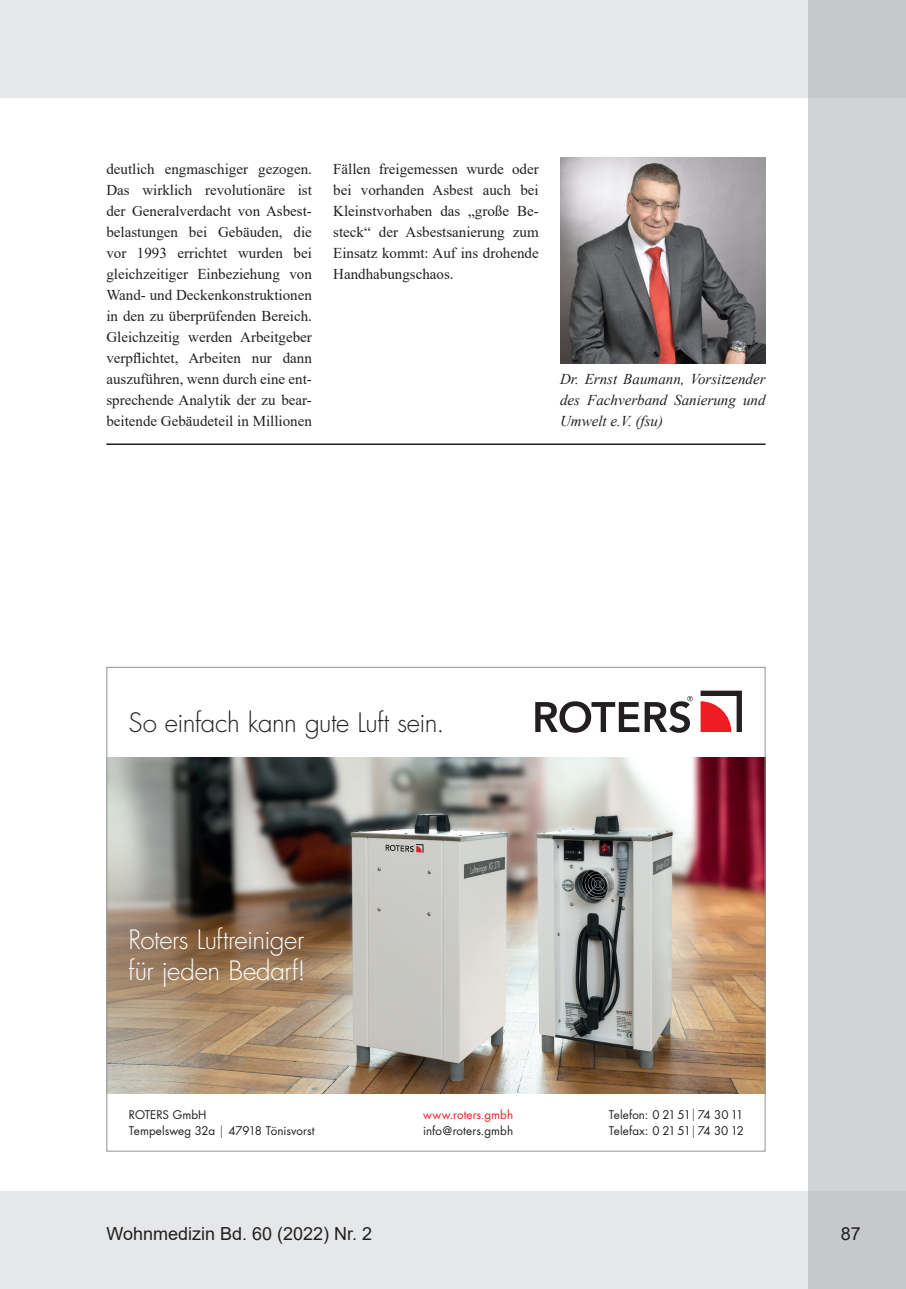
<style>
.page{position:relative;width:906px;height:1289px;background:#fff}
.page>*{position:absolute;margin:0;border:0;box-sizing:border-box;transform-origin:0 0}
.t1{font:300 25.95px/30.2px "Futura";letter-spacing:-.015em;color:#fff}
.t2{font:300 25.95px "Futura";letter-spacing:-.02em;color:#231f20}
.t3{font:18px "Arial";color:#231f20}
.Bildunterschrift{font:15px/21px "Times New Roman";color:#231f20;text-align:justify}
.Autor{font:italic 15px/21px "Times New Roman";color:#231f20;text-align:justify}
.t4{font:11.7px/16.4px "Futura";color:#231f20}
.s1{font-size:15.15px;color:#57585a}
.s2{color:#ee1d23}
</style>
<div class="page">
<div style="left:0;top:0;width:906px;height:98px;background:#e6e7e9"></div>
<div style="left:0;top:1191px;width:906px;height:97px;background:#e6e7e9"></div>
<div style="left:808px;top:98px;width:98px;height:1093px;background:#d1d2d4"></div>
<div style="left:808px;top:0;width:98px;height:98px;background:#c7c8ca"></div>
<div style="left:808px;top:1191px;width:98px;height:97px;background:#c7c8ca"></div>
<img style="left:560px;top:157px;width:205px;height:206px">
<hr style="left:106px;top:443px;width:659px;height:2px;background:#231f20">
<img style="left:108px;top:758px;width:655px;height:335px">
<svg style="left:535px;top:696px;width:157px;height:36px"></svg>
<svg style="left:700px;top:690px;width:42px;height:42px"></svg>
<p class="Bildunterschrift" style="left:106px;top:158px;width:207px">deutlich engmaschiger gezogen.<br>Das wirklich revolutionäre ist der Generalverdacht von Asbest&shy;belastungen bei Gebäuden, die vor 1993 errichtet wurden bei gleichzeitiger Einbeziehung von Wand- und Deckenkonstruktionen in den zu überprüfenden Bereich.<br>Gleichzeitig werden Arbeitgeber verpflichtet, Arbeiten nur dann auszuführen, wenn durch eine ent&shy;sprechende Analytik der zu bear&shy;beitende Gebäudeteil in Millionen</p>
<p class="Bildunterschrift" style="left:333px;top:158px;width:207px">Fällen freigemessen wurde oder bei vorhanden Asbest auch bei Kleinstvorhaben das „große Be&shy;steck“ der Asbestsanierung zum Einsatz kommt: Auf ins drohende Handhabungschaos.</p>
<p class="Autor" style="left:560px;top:368px;width:207px">Dr. Ernst Baumann, Vorsitzender des Fachverband Sanierung und Umwelt e.V. (fsu)</p>
<p class="t2" style="left:129px;top:706px;width:317px">So einfach kann gute Luft sein.</p>
<p class="t1" style="left:129px;top:925px;width:179px">Roters Luftreiniger für jeden Bedarf!</p>
<p class="t4" style="left:129px;top:1106px;width:187px">ROTERS GmbH<br>Tempelsweg 32a <span class="s1">|</span> 47918 Tönisvorst</p>
<p class="t4" style="left:609px;top:1106px;width:137px">Telefon: 0 21 51<span class="s1">|</span>74 30 11<br>Telefax: 0 21 51<span class="s1">|</span>74 30 12</p>
<p class="t4" style="left:423px;top:1106px;width:92px"><span class="s2">www.roters.gmbh </span>info@roters.gmbh</p>
<p class="t3" style="left:106px;top:1221px;width:267px">Wohnmedizin Bd. 60 (2022) Nr. 2</p>
<p class="t3" style="left:840px;top:1221px;width:22px">87</p>
</div>
